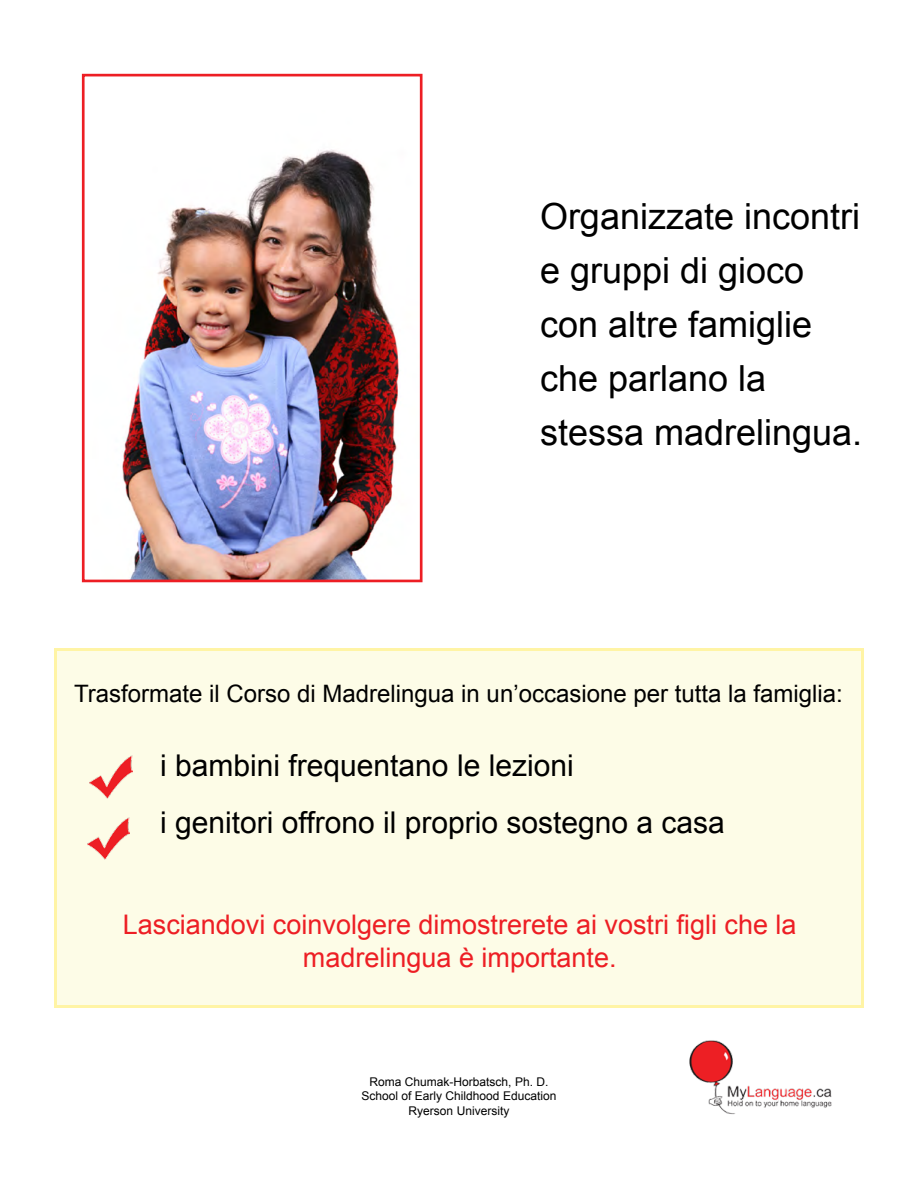
<style>
.page{position:relative;width:918px;height:1188px;background:#fff}
.page>*{position:absolute;margin:0;border:0;box-sizing:border-box;transform-origin:0 0}
.t1{font:36px/54px "Arial";color:#000}
.t2{font:30px/57.2px "Arial";color:#000}
.t3{font:27px/32.4px "Arial";color:#ed1e24;text-align:center}
.t4{font:24px "Arial";color:#000}
.t5{font:12px/14.4px "Arial";color:#000;text-align:center}
</style>
<div class="page">
<div style="left:54px;top:648px;width:810px;height:360px;background:#fdfce7;border:3px solid #fff4a5"></div>
<img style="left:87px;top:817px;width:43px;height:43px">
<img style="left:89px;top:755px;width:43px;height:43px">
<img style="left:122px;top:149px;width:277px;height:429px">
<div style="left:82px;top:74px;width:341px;height:508px;border:3px solid #ed1e24"></div>
<img style="left:689px;top:1040px;width:143px;height:75px">
<p class="t1" style="left:540px;top:189px;width:324px">Organizzate incontri e gruppi di gioco con altre famiglie che parlano la stessa madrelingua.</p>
<p class="t4" style="left:74px;top:678px;width:770px">Trasformate il Corso di Madrelingua in un’occasione per tutta la famiglia:</p>
<p class="t2" style="left:160px;top:738px;width:566px">i bambini frequentano le lezioni<br>i genitori offrono il proprio sostegno a casa</p>
<p class="t3" style="left:123px;top:909px;width:675px">Lasciandovi coinvolgere dimostrerete ai vostri figli che la madrelingua è importante.</p>
<p class="t5" style="left:362px;top:1074px;width:196px">Roma Chumak-Horbatsch, Ph. D.<br>School of Early Childhood Education<br>Ryerson University</p>
</div>
